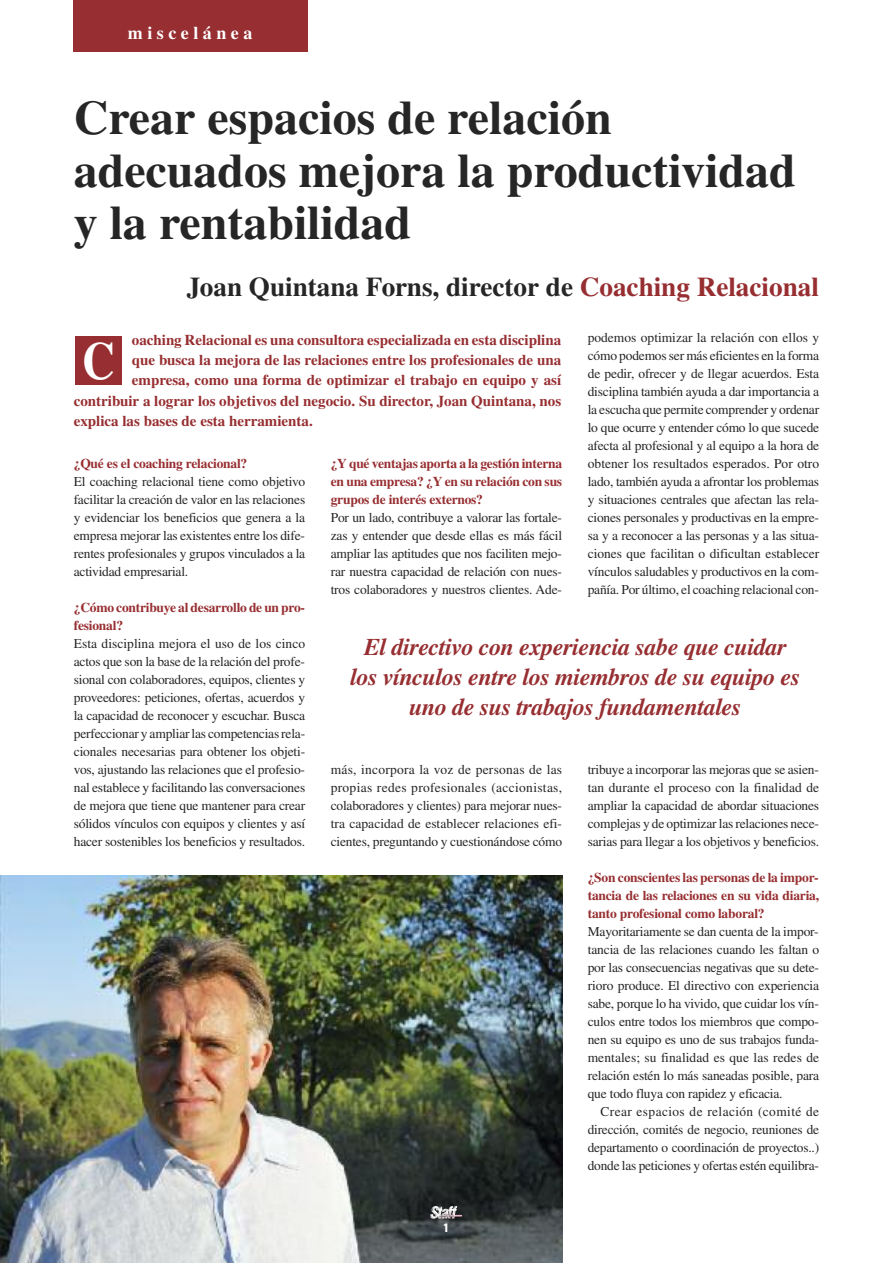
<style>
.page{position:relative;width:893px;height:1263px;background:#fff}
.page>*{position:absolute;margin:0;border:0;box-sizing:border-box;transform-origin:0 0}
.t1{font:700 53.25px "Times LT";color:#fff;scale:.85 1}
.t2{font:700 48px/52.5px "Times LT";color:#272627}
.t3{font:700 27.15px "Times LT";color:#272627}
.t4{font:italic 700 24px/30px "Times LT";letter-spacing:-.015em;color:#972e31;text-align:center}
.t5{font:700 18px "Times LT";letter-spacing:.25em;color:#fff}
.t6{font:700 15px "Times LT";color:#972e31}
.t7{font:13.5px/18px "Times LT";letter-spacing:-.015em;color:#272627;text-align:justify}
.t8{font:700 13.5px/18px "Times LT";letter-spacing:-.015em;color:#972e31;text-align:justify}
.t9{font:extra-condensed 12px "Helvetica LT";color:#fff}
.s1{color:#972e31}
</style>
<div class="page">
<img style="left:0;top:876px;width:563px;height:387px">
<div style="left:73px;top:0;width:235px;height:52px;background:#972e31"></div>
<img style="left:430px;top:1206px;width:32px;height:13px">
<div style="left:75px;top:336px;width:46px;height:49px;background:#972e31"></div>
<h3 class="t5" style="left:128px;top:22px;width:126px">miscelánea</h3>
<h2 class="t2" style="left:74px;top:91px;width:724px">Crear espacios de relación adecuados mejora la productividad y la rentabilidad</h2>
<h3 class="t3" style="left:187px;top:271px;width:634px">Joan Quintana Forns, director de <span class="s1">Coaching Relacional</span></h3>
<p class="t7" style="left:588px;top:328px;width:233px">podemos optimizar la relación con ellos y cómo podemos ser más eficientes en la forma de pedir, ofrecer y de llegar acuerdos. Esta disciplina también ayuda a dar importancia a la escucha que permite comprender y ordenar lo que ocurre y entender cómo lo que sucede afecta al profesional y al equipo a la hora de obtener los resultados esperados. Por otro lado, también ayuda a afrontar los problemas y situaciones centrales que afectan las rela&shy;ciones personales y productivas en la empre&shy;sa y a reconocer a las personas y a las situa&shy;ciones que facilitan o dificultan establecer vínculos saludables y productivos en la com&shy;pañía. Por último, el coaching relacional con-</p>
<p class="t6" style="left:132px;top:331px;width:431px">oaching Relacional es una consultora especializada en esta disciplina</p>
<p class="t6" style="left:132px;top:351px;width:431px">que busca la mejora de las relaciones entre los profesionales de una</p>
<p class="t6" style="left:132px;top:371px;width:431px">empresa, como una forma de optimizar el trabajo en equipo y así</p>
<p class="t6" style="left:74px;top:392px;width:489px">contribuir a lograr los objetivos del negocio. Su director, Joan Quintana, nos</p>
<p class="t6" style="left:74px;top:412px;width:240px">explica las bases de esta herramienta.</p>
<h1 class="t1" style="left:82px;top:329px;width:40px">C</h1>
<p class="t8" style="left:74px;top:454px;width:175px">¿Qué es el coaching relacional?</p>
<p class="t7" style="left:74px;top:472px;width:233px">El coaching relacional tiene como objetivo facilitar la creación de valor en las relaciones y evidenciar los beneficios que genera a la empresa mejorar las existentes entre los dife&shy;rentes profesionales y grupos vinculados a la actividad empresarial.</p>
<p class="t8" style="left:74px;top:598px;width:233px">¿Cómo contribuye al desarrollo de un pro&shy;fesional?</p>
<p class="t7" style="left:74px;top:634px;width:233px">Esta disciplina mejora el uso de los cinco actos que son la base de la relación del profe&shy;sional con colaboradores, equipos, clientes y proveedores: peticiones, ofertas, acuerdos y la capacidad de reconocer y escuchar. Busca perfeccionar y ampliar las competencias rela&shy;cionales necesarias para obtener los objeti&shy;vos, ajustando las relaciones que el profesio&shy;nal establece y facilitando las conversaciones de mejora que tiene que mantener para crear sólidos vínculos con equipos y clientes y así hacer sostenibles los beneficios y resultados.</p>
<p class="t8" style="left:331px;top:454px;width:233px">¿Y qué ventajas aporta a la gestión interna en una empresa? ¿Y en su relación con sus grupos de interés externos?</p>
<p class="t7" style="left:331px;top:508px;width:233px">Por un lado, contribuye a valorar las fortale&shy;zas y entender que desde ellas es más fácil ampliar las aptitudes que nos faciliten mejo&shy;rar nuestra capacidad de relación con nues&shy;tros colaboradores y nuestros clientes. Ade-</p>
<h3 class="t4" style="left:351px;top:631px;width:451px">El directivo con experiencia sabe que cuidar los vínculos entre los miembros de su equipo es uno de sus trabajos fundamentales</h3>
<p class="t7" style="left:588px;top:760px;width:233px">tribuye a incorporar las mejoras que se asien&shy;tan durante el proceso con la finalidad de ampliar la capacidad de abordar situaciones complejas y de optimizar las relaciones nece&shy;sarias para llegar a los objetivos y beneficios.</p>
<p class="t8" style="left:588px;top:868px;width:233px">¿Son conscientes las personas de la impor&shy;tancia de las relaciones en su vida diaria, tanto profesional como laboral?</p>
<p class="t7" style="left:588px;top:922px;width:233px">Mayoritariamente se dan cuenta de la impor&shy;tancia de las relaciones cuando les faltan o por las consecuencias negativas que su dete&shy;rioro produce. El directivo con experiencia sabe, porque lo ha vivido, que cuidar los vín&shy;culos entre todos los miembros que compo&shy;nen su equipo es uno de sus trabajos funda&shy;mentales; su finalidad es que las redes de relación estén lo más saneadas posible, para que todo fluya con rapidez y eficacia.</p>
<p class="t7" style="left:588px;top:1102px;width:233px;text-indent:13px">Crear espacios de relación (comité de dirección, comités de negocio, reuniones de departamento o coordinación de proyectos..) donde las peticiones y ofertas estén equilibra-</p>
<p class="t7" style="left:331px;top:760px;width:233px">más, incorpora la voz de personas de las propias redes profesionales (accionistas, colaboradores y clientes) para mejorar nues&shy;tra capacidad de establecer relaciones efi&shy;cientes, preguntando y cuestionándose cómo</p>
<p class="t9" style="left:444px;top:1224px;width:7px">1</p>
</div>
